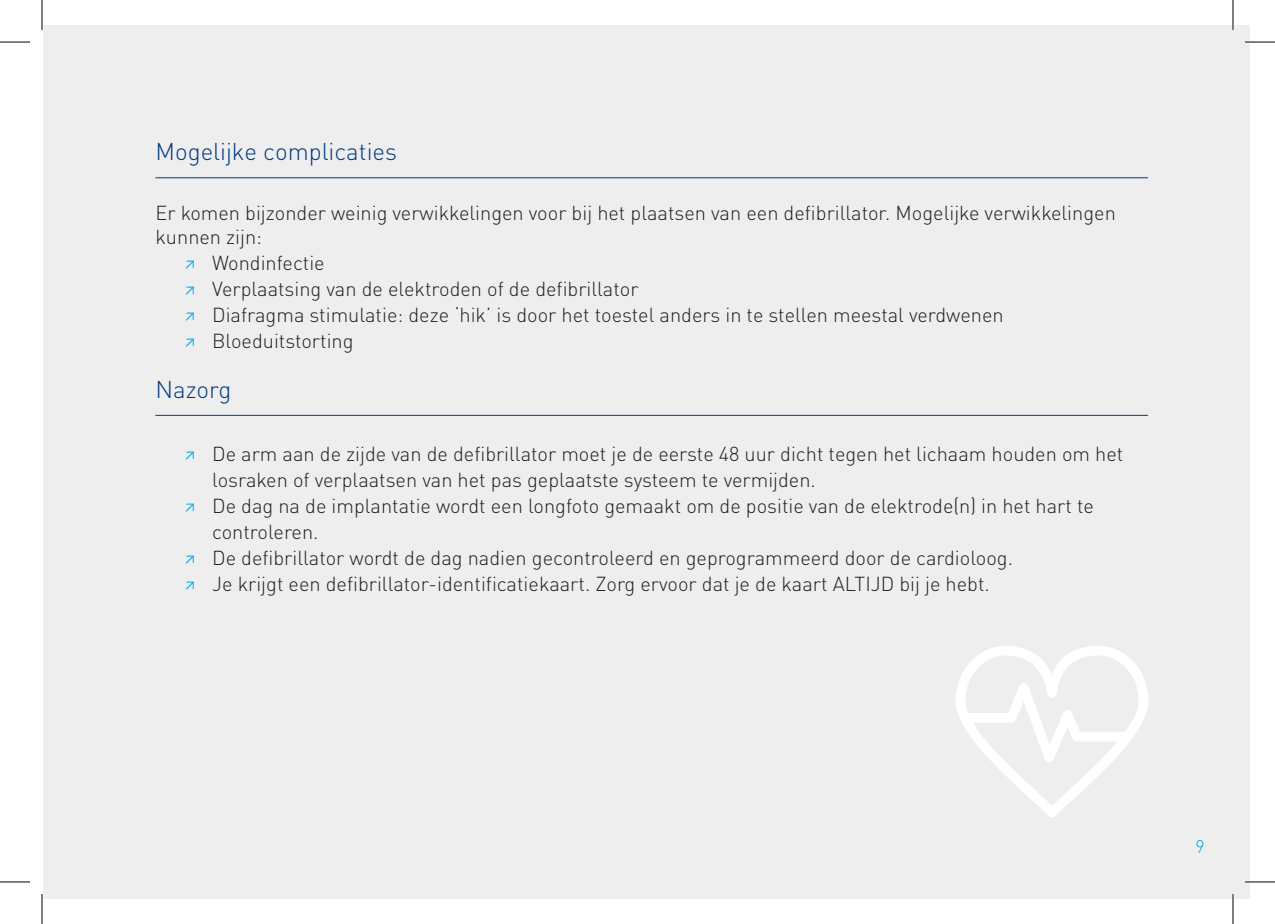
<style>
.page{position:relative;width:1275px;height:924px;background:#fff}
.page>*{position:absolute;margin:0;border:0;box-sizing:border-box;transform-origin:0 0}
.t1{font:300 24px "DINOT";color:#013b7f}
.t2{font:300 20px/26px "DINOT";color:#231f20}
.t3{font:300 18px "DINOT";color:#00acd5}
.s1{font-weight:400;font-stretch:condensed;color:#00aeef}
</style>
<div class="page">
<div style="left:44px;top:25px;width:1206px;height:873px;background:#eeeeef"></div>
<hr style="left:155px;top:177px;width:993px;height:1px;background:#013b7f">
<hr style="left:155px;top:414px;width:993px;height:1px;background:#013b7f">
<svg style="left:956px;top:646px;width:192px;height:171px"></svg>
<hr style="left:1245px;top:41px;width:30px;height:2px;background:#fff">
<hr style="left:1245px;top:880px;width:30px;height:2px;background:#fff">
<hr style="left:1231px;top:0;width:3px;height:30px;background:#fff">
<hr style="left:1231px;top:893px;width:3px;height:30px;background:#fff">
<hr style="left:0;top:42px;width:30px;height:1px;background:#000">
<hr style="left:1245px;top:42px;width:30px;height:1px;background:#000">
<hr style="left:0;top:881px;width:30px;height:1px;background:#000">
<hr style="left:1245px;top:881px;width:30px;height:1px;background:#000">
<hr style="left:42px;top:0;width:1px;height:30px;background:#000">
<hr style="left:42px;top:893px;width:1px;height:30px;background:#000">
<hr style="left:1232px;top:0;width:1px;height:30px;background:#000">
<hr style="left:1232px;top:893px;width:1px;height:30px;background:#000">
<p class="t1" style="left:155px;top:137px;width:243px">Mogelijke complicaties</p>
<p class="t2" style="left:155px;top:200px;width:962px;line-height:24px">Er komen bijzonder weinig verwikkelingen voor bij het plaatsen van een defibrillator. Mogelijke verwikkelingen kunnen zijn:</p>
<p class="t2" style="left:184px;top:249px;width:821px"><span class="s1">↗</span> Wondinfectie<br><span class="s1">↗</span> Verplaatsing van de elektroden of de defibrillator<br><span class="s1">↗</span> Diafragma stimulatie: deze ‘hik’ is door het toestel anders in te stellen meestal verdwenen <span class="s1">↗</span> Bloeduitstorting</p>
<p class="t1" style="left:155px;top:374px;width:77px">Nazorg</p>
<p class="t2" style="left:184px;top:440px;width:941px"><span class="s1">↗</span> De arm aan de zijde van de defibrillator moet je de eerste 48 uur dicht tegen het lichaam houden om het</p>
<p class="t2" style="left:212px;top:466px;width:605px">losraken of verplaatsen van het pas geplaatste systeem te vermijden.</p>
<p class="t2" style="left:184px;top:492px;width:911px"><span class="s1">↗</span> De dag na de implantatie wordt een longfoto gemaakt om de positie van de elektrode(n) in het hart te</p>
<p class="t2" style="left:212px;top:518px;width:108px">controleren.</p>
<p class="t2" style="left:184px;top:544px;width:830px"><span class="s1">↗</span> De defibrillator wordt de dag nadien gecontroleerd en geprogrammeerd door de cardioloog.</p>
<p class="t2" style="left:184px;top:570px;width:807px"><span class="s1">↗</span> Je krijgt een defibrillator-identificatiekaart. Zorg ervoor dat je de kaart ALTIJD bij je hebt.</p>
<p class="t3" style="left:1195px;top:835px;width:11px">9</p>
</div>
